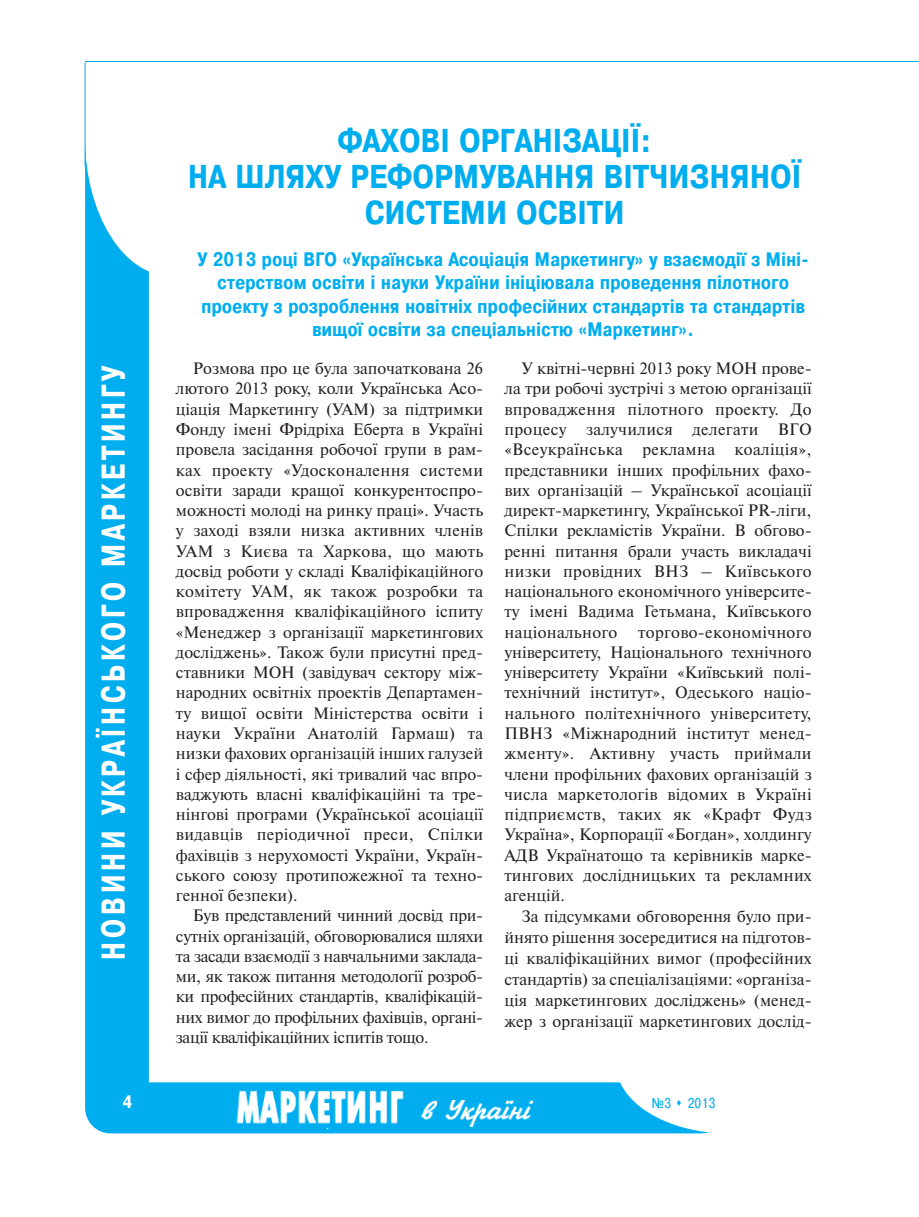
<style>
.page{position:relative;width:919px;height:1217px;background:#fff}
.page>*{position:absolute;margin:0;border:0;box-sizing:border-box;transform-origin:0 0}
.t1{font:700 33px/36px "Pragmatica Cond C";letter-spacing:.015em;color:#00aeef;text-align:center}
.t2{font:700 33px "Pragmatica Cond C";letter-spacing:.13em;color:#fff;scale:.9 1}
.t3{font:700 19.5px/23.4px "Pragmatica Cond C";letter-spacing:.02em;color:#00aeef;text-align:center}
.t4{font:700 18px "Pragmatica Cond C";color:#fff}
.t5{font:16.5px/20.2px "Newton C";color:#231f20;text-align:justify}
.t6{font:14.25px "Pragmatica Cond C";color:#00aeef}
</style>
<div class="page">
<div style="left:85px;top:112px;width:64px;height:1019px;background:#00aeef;border-radius:32px"></div>
<div style="left:85px;top:1082px;width:642px;height:51px;background:#00aeef;border-radius:26px"></div>
<img style="left:236px;top:1090px;width:168px;height:34px">
<img style="left:420px;top:1100px;width:113px;height:26px">
<div style="left:85px;top:0;width:172px;height:276px;background:#fff;border-radius:50%"></div>
<div style="left:615px;top:991px;width:226px;height:142px;background:#fff;border-radius:50%"></div>
<hr style="left:85px;top:62px;width:1px;height:104px;background:#00aeef">
<hr style="left:85px;top:61px;width:833px;height:1px;background:#00aeef">
<h1 class="t2" style="left:94px;top:959px;width:661px;rotate:-90deg">НОВИНИ УКРАЇНСЬКОГО МАРКЕТИНГУ</h1>
<h1 class="t1" style="left:188px;top:123px;width:614px">ФАХОВІ ОРГАНІЗАЦІЇ:<br>НА ШЛЯХУ РЕФОРМУВАННЯ ВІТЧИЗНЯНОЇ<br>СИСТЕМИ ОСВІТИ</h1>
<p class="t3" style="left:197px;top:247px;width:612px">У 2013 році ВГО «Українська Асоціація Маркетингу» у взаємодії з Міні&shy;стерством освіти і науки України ініціювала проведення пілотного проекту з розроблення новітніх професійних стандартів та стандартів вищої освіти за спеціальністю «Маркетинг».</p>
<p class="t5" style="left:176px;top:358px;width:309px;text-indent:17px">Розмова про це була започаткована 26 лютого 2013 року, коли Українська Асо&shy;ціація Маркетингу (УАМ) за підтримки Фонду імені Фрідріха Еберта в Україні провела засідання робочої групи в рам&shy;ках проекту «Удосконалення системи освіти заради кращої конкурентоспро&shy;можності молоді на ринку праці». Участь у заході взяли низка активних членів УАМ з Києва та Харкова, що мають досвід роботи у складі Кваліфікаційного комітету УАМ, як також розробки та впровадження кваліфікаційного іспиту «Менеджер з організації маркетингових досліджень». Також були присутні пред&shy;ставники МОН (завідувач сектору між&shy;народних освітніх проектів Департамен&shy;ту вищої освіти Міністерства освіти і науки України Анатолій Гармаш) та низки фахових організацій інших галузей і сфер діяльності, які тривалий час впро&shy;ваджують власні кваліфікаційні та тре&shy;нінгові програми (Української асоціації видавців періодичної преси, Спілки фахівців з нерухомості України, Україн&shy;ського союзу протипожежної та техно&shy;генної безпеки).</p>
<p class="t5" style="left:176px;top:905px;width:309px;text-indent:17px">Був представлений чинний досвід при&shy;сутніх організацій, обговорювалися шляхи та засади взаємодії з навчальними заклада&shy;ми, як також питання методології розроб&shy;ки професійних стандартів, кваліфікацій&shy;них вимог до профільних фахівців, органі&shy;зації кваліфікаційних іспитів тощо.</p>
<p class="t5" style="left:504px;top:358px;width:309px;text-indent:17px">У квітні-червні 2013 року МОН прове&shy;ла три робочі зустрічі з метою організації впровадження пілотного проекту. До процесу залучилися делегати ВГО «Всеукраїнська рекламна коаліція», представники інших профільних фахо&shy;вих організацій – Української асоціації директ-маркетингу, Української PR-ліги, Спілки рекламістів України. В обгово&shy;ренні питання брали участь викладачі низки провідних ВНЗ – Київського національного економічного університе&shy;ту імені Вадима Гетьмана, Київського національного</p>
<p class="t5" style="left:504px;top:621px;width:309px;text-indent:134px">торгово-економічного університету, Національного технічного університету України «Київський полі&shy;технічний інститут», Одеського націо&shy;нального політехнічного університету, ПВНЗ «Міжнародний інститут менед&shy;жменту». Активну участь приймали члени профільних фахових організацій з числа маркетологів відомих в Україні підприємств, таких як «Крафт Фудз Україна», Корпорації «Богдан», холдингу АДВ Українатощо та керівників марке&shy;тингових дослідницьких та рекламних агенцій.</p>
<p class="t5" style="left:504px;top:905px;width:309px;line-height:21px;text-indent:17px">За підсумками обговорення було при&shy;йнято рішення зосередитися на підготов&shy;ці кваліфікаційних вимог (професійних стандартів) за спеціалізаціями: «організа&shy;ція маркетингових досліджень» (менед&shy;жер з організації маркетингових дослід-</p>
<p class="t4" style="left:123px;top:1090px;width:11px">4</p>
<p class="t6" style="left:652px;top:1093px;width:65px">№3 ▲ 2013</p>
</div>
